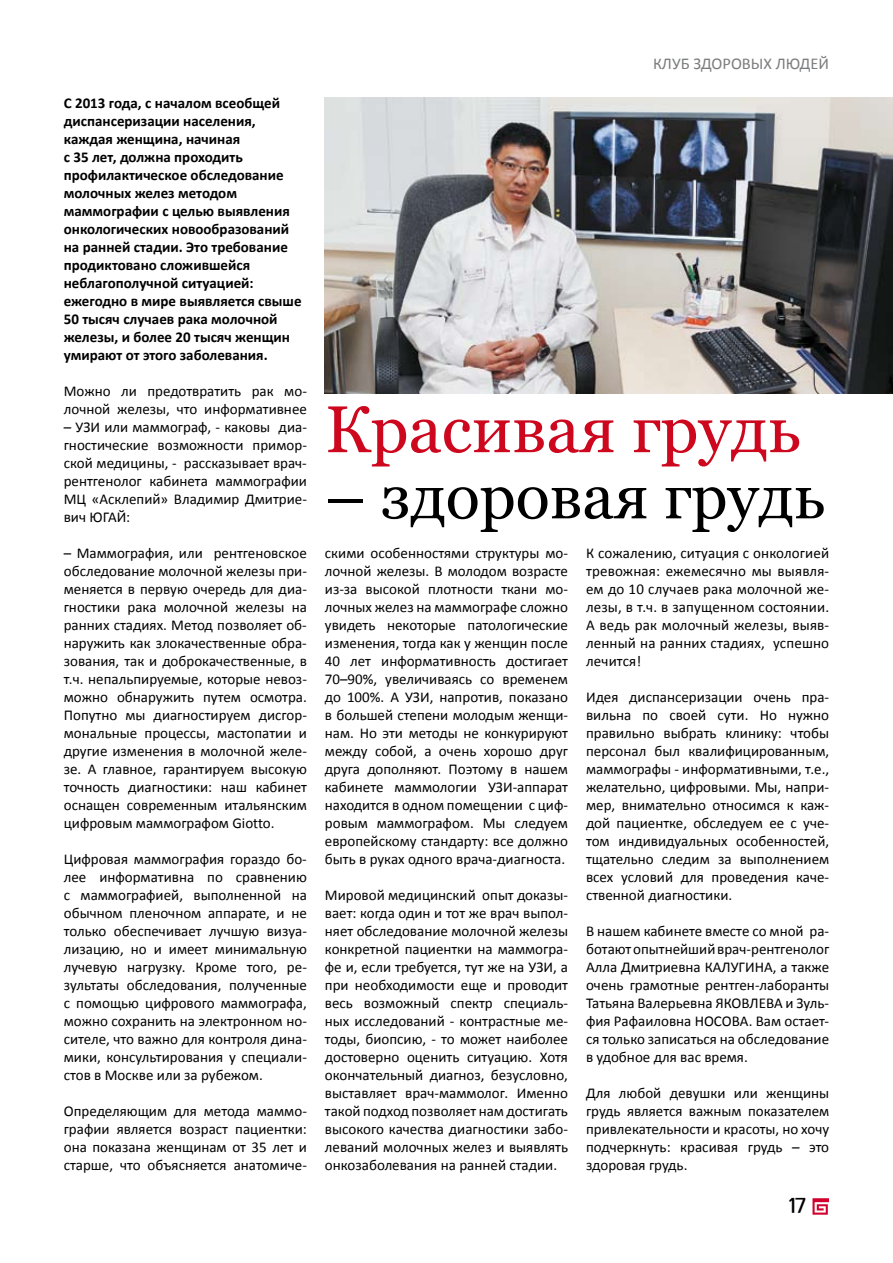
<style>
.page{position:relative;width:893px;height:1263px;background:#fff}
.page>*{position:absolute;margin:0;border:0;box-sizing:border-box;transform-origin:0 0}
.t1{font:66px "Georgia";color:#cd071e}
.t2{font:63px "Georgia";color:#000}
.t3{font:21px "Prosto";color:#000;scale:.75 1}
.t4{font:16.5px "Calibri";color:#7b7c7e}
.t5{font:15px/18px "Calibri";color:#000;text-align:justify}
.t6{font:700 15px/18px "Calibri";color:#000}
</style>
<div class="page">
<svg style="left:812px;top:1198px;width:16px;height:17px"></svg>
<img style="left:325px;top:98px;width:568px;height:295px">
<p class="t6" style="left:64px;top:94px;width:239px">С 2013 года, с началом всеобщей диспансеризации населения, каждая женщина, начиная<br>с 35 лет, должна проходить профилактическое обследование молочных желез методом маммографии с целью выявления онкологических новообразований на ранней стадии. Это требование продиктовано сложившейся неблагополучной ситуацией: ежегодно в мире выявляется свыше<br>50 тысяч случаев рака молочной железы, и более 20 тысяч женщин умирают от этого заболевания.</p>
<p class="t5" style="left:64px;top:382px;width:245px">Можно ли предотвратить рак мо&shy;лочной железы, что информативнее</p>
<p class="t5" style="left:64px;top:418px;width:245px">– УЗИ или маммограф, - каковы диа&shy;гностические возможности примор&shy;ской медицины, - рассказывает врач&shy;рентгенолог кабинета маммографии МЦ «Асклепий» Владимир Дмитрие&shy;вич ЮГАЙ:</p>
<p class="t5" style="left:64px;top:544px;width:245px">– Маммография, или рентгеновское обследование молочной железы при&shy;меняется в первую очередь для диа&shy;гностики рака молочной железы на ранних стадиях. Метод позволяет об&shy;наружить как злокачественные обра&shy;зования, так и доброкачественные, в т.ч. непальпируемые, которые невоз&shy;можно обнаружить путем осмотра.<br>Попутно мы диагностируем дисгор&shy;мональные процессы, мастопатии и другие изменения в молочной желе&shy;зе. А главное, гарантируем высокую точность диагностики: наш кабинет оснащен современным итальянским цифровым маммографом Giotto.</p>
<p class="t5" style="left:64px;top:850px;width:245px">Цифровая маммография гораздо бо&shy;лее информативна по сравнению с маммографией, выполненной на обычном пленочном аппарате, и не только обеспечивает лучшую визуа&shy;лизацию, но и имеет минимальную лучевую нагрузку. Кроме того, ре&shy;зультаты обследования, полученные с помощью цифрового маммографа, можно сохранить на электронном но&shy;сителе, что важно для контроля дина&shy;мики, консультирования у специали&shy;стов в Москве или за рубежом.</p>
<p class="t5" style="left:64px;top:1102px;width:245px">Определяющим для метода маммо&shy;графии является возраст пациентки: она показана женщинам от 35 лет и старше, что объясняется анатомиче-</p>
<p class="t4" style="left:653px;top:53px;width:178px">КЛУБ ЗДОРОВЫХ ЛЮДЕЙ</p>
<h1 class="t1" style="left:325px;top:389px;width:477px">Красивая грудь</h1>
<h2 class="t2" style="left:325px;top:458px;width:502px">– здоровая грудь</h2>
<p class="t5" style="left:325px;top:544px;width:245px">скими особенностями структуры мо&shy;лочной железы. В молодом возрасте из-за высокой плотности ткани мо&shy;лочных желез на маммографе сложно увидеть некоторые патологические изменения, тогда как у женщин после 40 лет информативность достигает 70–90%, увеличиваясь со временем до 100%. А УЗИ, напротив, показано в большей степени молодым женщи&shy;нам. Но эти методы не конкурируют между собой, а очень хорошо друг друга дополняют. Поэтому в нашем кабинете маммологии УЗИ-аппарат находится в одном помещении с циф&shy;ровым маммографом. Мы следуем европейскому стандарту: все должно быть в руках одного врача-диагноста.</p>
<p class="t5" style="left:325px;top:886px;width:245px">Мировой медицинский опыт доказы&shy;вает: когда один и тот же врач выпол&shy;няет обследование молочной железы конкретной пациентки на маммогра&shy;фе и, если требуется, тут же на УЗИ, а при необходимости еще и проводит весь возможный спектр специаль&shy;ных исследований - контрастные ме&shy;тоды, биопсию, - то может наиболее достоверно оценить ситуацию. Хотя окончательный диагноз, безусловно, выставляет врач-маммолог. Именно такой подход позволяет нам достигать высокого качества диагностики забо&shy;леваний молочных желез и выявлять онкозаболевания на ранней стадии.</p>
<p class="t5" style="left:586px;top:544px;width:245px">К сожалению, ситуация с онкологией тревожная: ежемесячно мы выявля&shy;ем до 10 случаев рака молочной же&shy;лезы, в т.ч. в запущенном состоянии.<br>А ведь рак молочный железы, выяв&shy;ленный на ранних стадиях, успешно лечится!</p>
<p class="t5" style="left:586px;top:688px;width:245px">Идея диспансеризации очень пра&shy;вильна по своей сути. Но нужно правильно выбрать клинику: чтобы персонал был квалифицированным, маммографы - информативными, т.е., желательно, цифровыми. Мы, напри&shy;мер, внимательно относимся к каж&shy;дой пациентке, обследуем ее с уче&shy;том индивидуальных особенностей, тщательно следим за выполнением всех условий для проведения каче&shy;ственной диагностики.</p>
<p class="t5" style="left:586px;top:922px;width:245px">В нашем кабинете вместе со мной ра&shy;ботают опытнейший врач-рентгенолог Алла Дмитриевна КАЛУГИНА, а также очень грамотные рентген-лаборанты Татьяна Валерьевна ЯКОВЛЕВА и Зуль&shy;фия Рафаиловна НОСОВА. Вам остает&shy;ся только записаться на обследование в удобное для вас время.</p>
<p class="t5" style="left:586px;top:1084px;width:245px">Для любой девушки или женщины грудь является важным показателем привлекательности и красоты, но хочу подчеркнуть: красивая грудь – это здоровая грудь.</p>
<h3 class="t3" style="left:789px;top:1193px;width:24px">17</h3>
</div>
